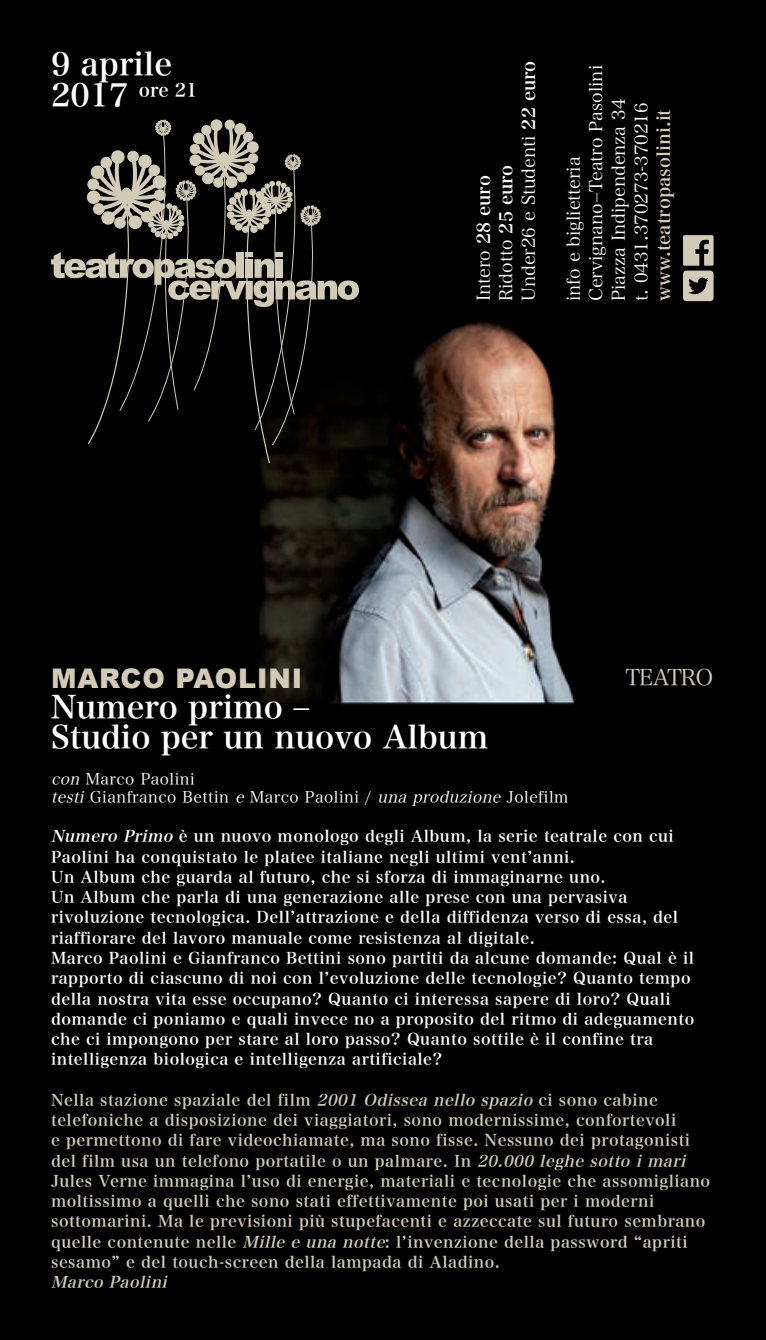
<style>
.page{position:relative;width:766px;height:1340px;background:#fff}
.page>*{position:absolute;margin:0;border:0;box-sizing:border-box;transform-origin:0 0}
.t1{font:31.5px/30.2px "Hira Min Pro W6";color:#fff}
.t2{font:900 27px "Arial";letter-spacing:.03em;color:#d1cbb7}
.t3{font:22.5px "Hira Min Pro W3";letter-spacing:-.04em;color:#d1cbb7}
.t4{font:18.45px "Hira Min Pro W6";color:#fff}
.t5{font:18px/22.5px "Hira Min Pro N W3";color:#fff}
.t6{font:18px "Hira Min Pro N W6";color:#d1cbb7}
.t7{font:15.75px/20.2px "Hira Min Pro W6";letter-spacing:.03em;color:#fff}
.t8{font:15.75px/20.2px "Hira Min Pro W6";letter-spacing:.03em;color:#d1cbb7}
.t9{font:15.75px/18px "Hira Min Pro W3";letter-spacing:.03em;color:#fff}
.t10{font:italic 15.75px "Hira Min Pro W6";color:#d1cbb7}
.s1{font-size:31.5px}
.s2{font-family:"Hira Min Pro N W6"}
.s3{font-style:italic}
</style>
<div class="page">
<img style="left:0;top:0;width:765px;height:1339px">
<svg style="left:682px;top:235px;width:31px;height:66px;background:#938f80"></svg>
<svg style="left:51px;top:119px;width:308px;height:345px;background:#22211d"></svg>
<h1 class="t1" style="left:51px;top:46px;width:122px">9 aprile</h1>
<p class="t4" style="left:51px;top:73px;width:148px"><span class="s1">2017</span> ore 21</p>
<p class="t5" style="left:470px;top:301px;width:242px;rotate:-90deg">Intero <span class="s2">28 euro<br></span>Ridotto <span class="s2">25 euro<br></span>Under26 e Studenti <span class="s2">22 euro</span></p>
<p class="t5" style="left:560px;top:301px;width:237px;rotate:-90deg">info e biglietteria<br>Cervignano–Teatro Pasolini<br>Piazza Indipendenza 34<br>t. 0431.370273-370216</p>
<p class="t6" style="left:647px;top:301px;width:194px;rotate:-90deg">www.teatropasolini.it</p>
<h3 class="t3" style="left:625px;top:658px;width:87px">TEATRO</h3>
<h2 class="t2" style="left:51px;top:659px;width:252px">MARCO PAOLINI</h2>
<h1 class="t1" style="left:51px;top:689px;width:438px">Numero primo –<br>Studio per un nuovo Album</h1>
<p class="t9" style="left:51px;top:768px;width:518px"><span class="s3">con</span> Marco Paolini<br><span class="s3">testi</span> Gianfranco Bettin <span class="s3">e</span> Marco Paolini / <span class="s3">una produzione</span> Jolefilm</p>
<p class="t7" style="left:51px;top:825px;width:644px"><span class="s3">Numero Primo</span> è un nuovo monologo degli Album, la serie teatrale con cui Paolini ha conquistato le platee italiane negli ultimi vent’anni.<br>Un Album che guarda al futuro, che si sforza di immaginarne uno.<br>Un Album che parla di una generazione alle prese con una pervasiva rivoluzione tecnologica. Dell’attrazione e della diffidenza verso di essa, del riaffiorare del lavoro manuale come resistenza al digitale.<br>Marco Paolini e Gianfranco Bettini sono partiti da alcune domande: Qual è il rapporto di ciascuno di noi con l’evoluzione delle tecnologie? Quanto tempo della nostra vita esse occupano? Quanto ci interessa sapere di loro? Quali domande ci poniamo e quali invece no a proposito del ritmo di adeguamento che ci impongono per stare al loro passo? Quanto sottile è il confine tra intelligenza biologica e intelligenza artificiale?</p>
<p class="t8" style="left:51px;top:1088px;width:660px">Nella stazione spaziale del film <span class="s3">2001 Odissea nello spazio</span> ci sono cabine telefoniche a disposizione dei viaggiatori, sono modernissime, confortevoli<br>e permettono di fare videochiamate, ma sono fisse. Nessuno dei protagonisti del film usa un telefono portatile o un palmare. In <span class="s3">20.000 leghe sotto imari </span>Jules Verne immagina l’uso di energie, materiali e tecnologie che assomigliano moltissimo a quelli che sono stati effettivamente poi usati per i moderni sottomarini. Ma le previsioni più stupefacenti e azzeccate sul futuro sembrano quelle contenute nelle <span class="s3">Mille e una notte</span>: l’invenzione della password “apriti sesamo” e del touch-screen della lampada di Aladino.</p>
<p class="t10" style="left:51px;top:1268px;width:123px">Marco Paolini</p>
</div>
